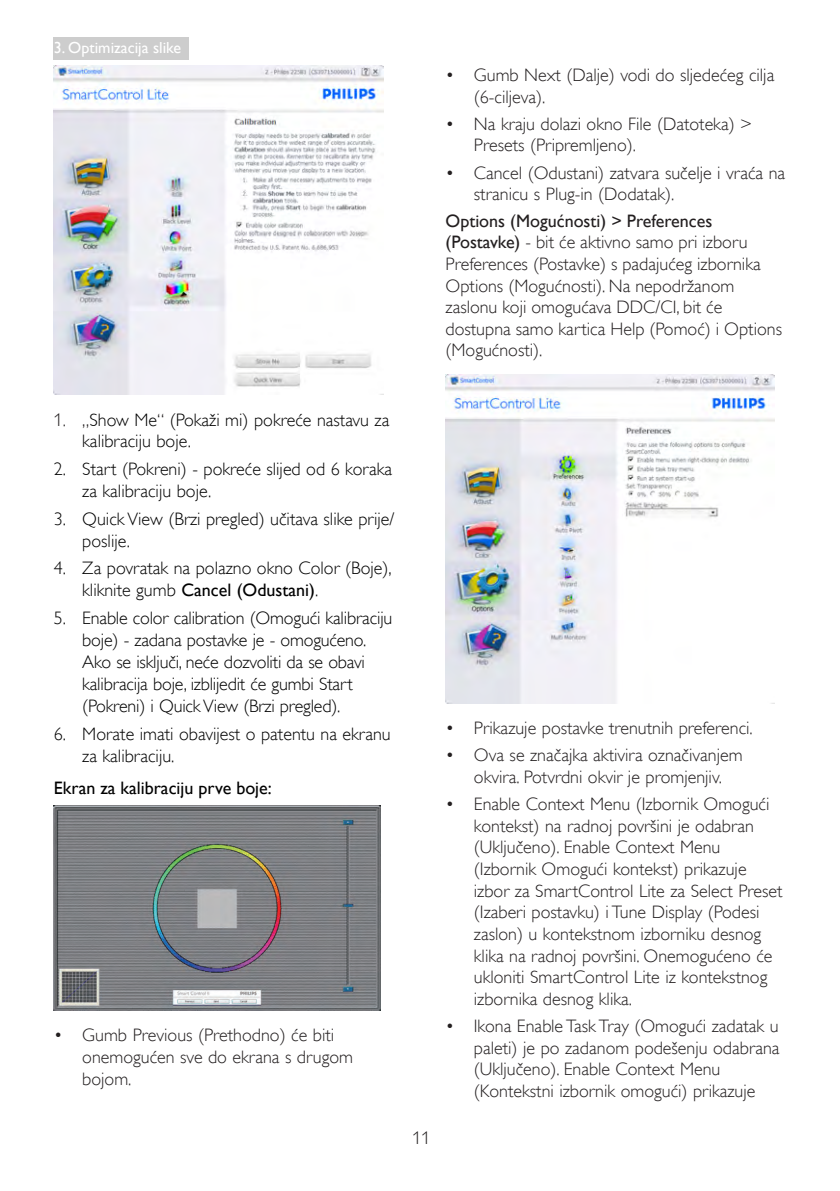
<style>
.page{position:relative;width:840px;height:1191px;background:#fff}
.page>*{position:absolute;margin:0;border:0;box-sizing:border-box;transform-origin:0 0}
.Bullet{font:18px/21.6px "Gill Sans Alt One WGL Light";color:#231f20}
.Bullet_Number_next{font:18px/22px "Gill Sans Alt One WGL Light";letter-spacing:-.01em;color:#000}
.chapter-paragraph{font:18px/21.6px "Gill Sans Alt One WGL Light";color:#231f20}
.Bullet_Number_1{font:18px/21.6px "Gill Sans Alt One WGL Light";color:#000}
.Heading_4{font:18px "Gill Sans Alt One WGL";color:#000}
.t1{font:16px "Gill Sans Alt One WGL";color:#fff}
.s1{font-family:"Gill Sans Alt One WGL"}
.s2{color:#231f20}
</style>
<div class="page">
<div style="left:54px;top:37px;width:135px;height:23px;background:#cdcdcd"></div>
<img style="left:54px;top:66px;width:329px;height:329px">
<img style="left:54px;top:806px;width:326px;height:204px">
<img style="left:445px;top:374px;width:329px;height:329px">
<p class="t1" style="left:54px;top:36px;width:129px">3. Optimizacija slike</p>
<p class="Bullet" style="left:473px;top:64px;width:302px;text-indent:-28px">• Gumb Next (Dalje) vodi do sljedećeg cilja (6-ciljeva).</p>
<p class="Bullet" style="left:473px;top:113px;width:279px;text-indent:-28px">• Na kraju dolazi okno File (Datoteka) &gt;<br>Presets (Pripremljeno).</p>
<p class="Bullet" style="left:473px;top:162px;width:313px;text-indent:-28px">• Cancel (Odustani) zatvara sučelje i vraća na stranicu s Plug-in (Dodatak).</p>
<p class="chapter-paragraph" style="left:445px;top:210px;width:338px"><span class="s1">Options (Mogućnosti) &gt; Preferences (Postavke)</span> - bit će aktivno samo pri izboru Preferences (Postavke) s padajućeg izbornika Options (Mogućnosti). Na nepodržanom zaslonu koji omogućava DDC/CI, bit će dostupna samo kartica Help (Pomoć) i Options (Mogućnosti).</p>
<p class="Bullet_Number_1" style="left:82px;top:409px;width:308px;text-indent:-28px"><span class="s2">1. „</span>Show Me<span class="s2">“</span> (Pokaži mi) pokreće nastavu za kalibraciju boje.</p>
<p class="Bullet_Number_next" style="left:82px;top:458px;width:311px;text-indent:-28px">2. Start (Pokreni) - pokreće slijed od 6 koraka za kalibraciju boje.</p>
<p class="Bullet_Number_next" style="left:82px;top:507px;width:313px;text-indent:-28px">3. Quick View (Brzi pregled) učitava slike prije/ poslije.</p>
<p class="Bullet_Number_next" style="left:82px;top:557px;width:311px;text-indent:-28px">4. Za povratak na polazno okno Color (Boje), kliknite gumb <span class="s1">Cancel (Odustani)</span>.</p>
<p class="Bullet_Number_next" style="left:82px;top:607px;width:311px;text-indent:-28px">5. Enable color calibration (Omogući kalibraciju boje) - zadana postavke je - omogućeno.<br>Ako se isključi, neće dozvoliti da se obavi kalibracija boje, izblijedit će gumbi Start (Pokreni) i Quick View (Brzi pregled).</p>
<p class="Bullet_Number_next" style="left:82px;top:722px;width:309px;text-indent:-28px">6. Morate imati obavijest o patentu na ekranu za kalibraciju.</p>
<p class="Heading_4" style="left:54px;top:775px;width:219px">Ekran za kalibraciju prve boje:</p>
<p class="Bullet" style="left:82px;top:1024px;width:272px;text-indent:-28px">• Gumb Previous (Prethodno) će biti onemogućen sve do ekrana s drugom bojom.</p>
<p class="Bullet" style="left:412px;top:1127px;width:19px">11</p>
<p class="Bullet" style="left:445px;top:717px;width:308px">• Prikazuje postavke trenutnih preferenci.</p>
<p class="Bullet" style="left:445px;top:744px;width:298px;text-align:center">• Ova se značajka aktivira označivanjem okvira. Potvrdni okvir je promjenjiv.</p>
<p class="Bullet" style="left:473px;top:793px;width:310px;text-indent:-28px">• Enable Context Menu (Izbornik Omogući kontekst) na radnoj površini je odabran (Uključeno). Enable Context Menu (Izbornik Omogući kontekst) prikazuje izbor za SmartControl Lite za Select Preset (Izaberi postavku) i Tune Display (Podesi zaslon) u kontekstnom izborniku desnog klika na radnoj površini. Onemogućeno će ukloniti SmartControl Lite iz kontekstnog izbornika desnog klika.</p>
<p class="Bullet" style="left:473px;top:1015px;width:307px;text-indent:-28px">• Ikona Enable Task Tray (Omogući zadatak u paleti) je po zadanom podešenju odabrana (Uključeno). Enable Context Menu (Kontekstni izbornik omogući) prikazuje</p>
</div>
